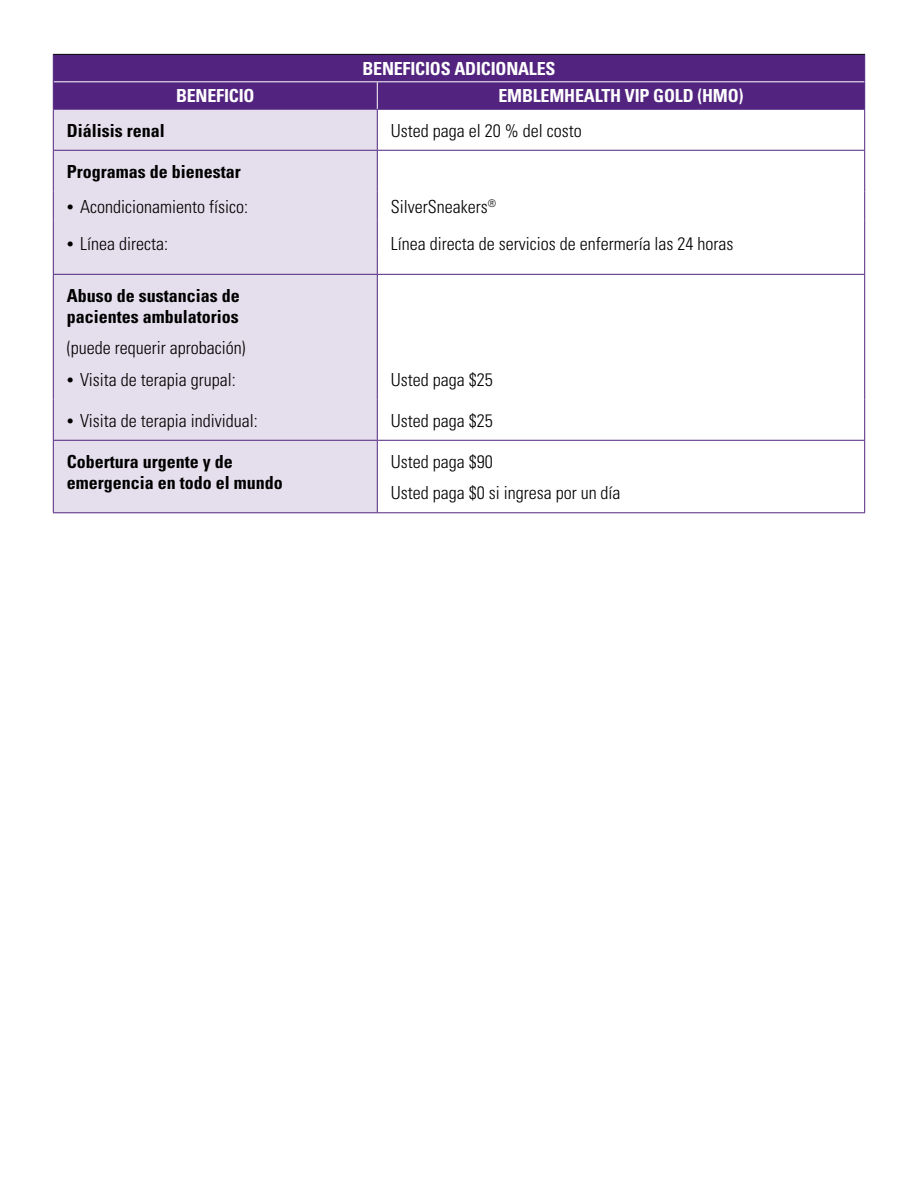
<style>
.page{position:relative;width:918px;height:1188px;background:#fff}
.page>*{position:absolute;margin:0;border:0;box-sizing:border-box;transform-origin:0 0}
.Large_Table_-_Body_C{font:300 condensed 18px "Univers";color:#000}
.Benefits{font:700 condensed 18px/21px "Univers";color:#000}
.H5{font:700 condensed 18px "Univers";letter-spacing:-.01em;color:#fff}
.s1{font-family:"Adobe Garamond Pro";font-weight:400;font-stretch:normal}
</style>
<div class="page">
<div style="left:54px;top:55px;width:810px;height:54px;background:#52247f"></div>
<div style="left:54px;top:110px;width:323px;height:402px;background:#e5deec"></div>
<hr style="left:53px;top:109px;width:324px;height:1px;background:#52247f">
<hr style="left:377px;top:109px;width:488px;height:1px;background:#52247f">
<hr style="left:53px;top:275px;width:1px;height:124px;background:#52247f">
<hr style="left:53px;top:399px;width:1px;height:41px;background:#52247f">
<hr style="left:53px;top:110px;width:1px;height:40px;background:#52247f">
<hr style="left:53px;top:441px;width:1px;height:71px;background:#52247f">
<hr style="left:53px;top:512px;width:324px;height:1px;background:#52247f">
<hr style="left:377px;top:512px;width:488px;height:1px;background:#52247f">
<hr style="left:377px;top:110px;width:1px;height:40px;background:#52247f">
<hr style="left:864px;top:110px;width:1px;height:40px;background:#52247f">
<hr style="left:377px;top:275px;width:1px;height:124px;background:#52247f">
<hr style="left:864px;top:275px;width:1px;height:124px;background:#52247f">
<hr style="left:377px;top:399px;width:1px;height:41px;background:#52247f">
<hr style="left:864px;top:399px;width:1px;height:41px;background:#52247f">
<hr style="left:377px;top:441px;width:1px;height:71px;background:#52247f">
<hr style="left:864px;top:441px;width:1px;height:71px;background:#52247f">
<hr style="left:53px;top:54px;width:324px;height:1px;background:#000">
<hr style="left:377px;top:54px;width:488px;height:1px;background:#000">
<hr style="left:53px;top:440px;width:324px;height:1px;background:#52247f">
<hr style="left:377px;top:440px;width:488px;height:1px;background:#52247f">
<hr style="left:53px;top:150px;width:324px;height:1px;background:#52247f">
<hr style="left:53px;top:151px;width:1px;height:40px;background:#52247f">
<hr style="left:377px;top:150px;width:488px;height:1px;background:#52247f">
<hr style="left:377px;top:151px;width:1px;height:40px;background:#52247f">
<hr style="left:864px;top:151px;width:1px;height:40px;background:#52247f">
<svg style="left:53px;top:191px;width:1px;height:28px"></svg>
<svg style="left:377px;top:191px;width:1px;height:28px"></svg>
<svg style="left:864px;top:191px;width:1px;height:28px"></svg>
<hr style="left:53px;top:219px;width:1px;height:37px;background:#52247f">
<hr style="left:377px;top:219px;width:1px;height:37px;background:#52247f">
<hr style="left:864px;top:219px;width:1px;height:37px;background:#52247f">
<svg style="left:864px;top:55px;width:1px;height:54px"></svg>
<svg style="left:377px;top:256px;width:1px;height:18px"></svg>
<svg style="left:864px;top:256px;width:1px;height:18px"></svg>
<hr style="left:377px;top:274px;width:488px;height:1px;background:#52247f">
<svg style="left:53px;top:256px;width:1px;height:18px"></svg>
<hr style="left:53px;top:274px;width:324px;height:1px;background:#52247f">
<hr style="left:54px;top:81px;width:323px;height:1px;background:#fff">
<hr style="left:377px;top:81px;width:487px;height:1px;background:#fff">
<svg style="left:377px;top:82px;width:1px;height:27px"></svg>
<svg style="left:53px;top:55px;width:1px;height:54px"></svg>
<h3 class="H5" style="left:362px;top:58px;width:195px">BENEFICIOS ADICIONALES</h3>
<h3 class="H5" style="left:176px;top:85px;width:80px">BENEFICIO</h3>
<h3 class="H5" style="left:498px;top:85px;width:247px">EMBLEMHEALTH VIP GOLD (HMO)</h3>
<h3 class="Benefits" style="left:67px;top:119px;width:99px">Diálisis renal</h3>
<p class="Large_Table_-_Body_C" style="left:391px;top:120px;width:192px">Usted paga el 20 % del costo</p>
<h3 class="Benefits" style="left:67px;top:161px;width:175px">Programas de bienestar</h3>
<p class="Large_Table_-_Body_C" style="left:67px;top:196px;width:183px"><span class="s1">•</span> Acondicionamiento físico:</p>
<p class="Large_Table_-_Body_C" style="left:391px;top:196px;width:107px">SilverSneakers<sup>®</sup></p>
<p class="Large_Table_-_Body_C" style="left:67px;top:233px;width:103px"><span class="s1">•</span> Línea directa:</p>
<p class="Large_Table_-_Body_C" style="left:391px;top:233px;width:344px">Línea directa de servicios de enfermería las 24 horas</p>
<h3 class="Benefits" style="left:67px;top:285px;width:174px">Abuso de sustancias de pacientes ambulatorios</h3>
<p class="Large_Table_-_Body_C" style="left:67px;top:337px;width:180px">(puede requerir aprobación)</p>
<p class="Large_Table_-_Body_C" style="left:67px;top:369px;width:171px"><span class="s1">•</span> Visita de terapia grupal:</p>
<p class="Large_Table_-_Body_C" style="left:391px;top:369px;width:103px">Usted paga $25</p>
<p class="Large_Table_-_Body_C" style="left:67px;top:410px;width:193px"><span class="s1">•</span> Visita de terapia individual:</p>
<p class="Large_Table_-_Body_C" style="left:391px;top:410px;width:103px">Usted paga $25</p>
<h3 class="Benefits" style="left:67px;top:451px;width:217px">Cobertura urgente y de emergencia en todo el mundo</h3>
<p class="Large_Table_-_Body_C" style="left:391px;top:451px;width:103px">Usted paga $90</p>
<p class="Large_Table_-_Body_C" style="left:391px;top:482px;width:231px">Usted paga $0 si ingresa por un día</p>
</div>
